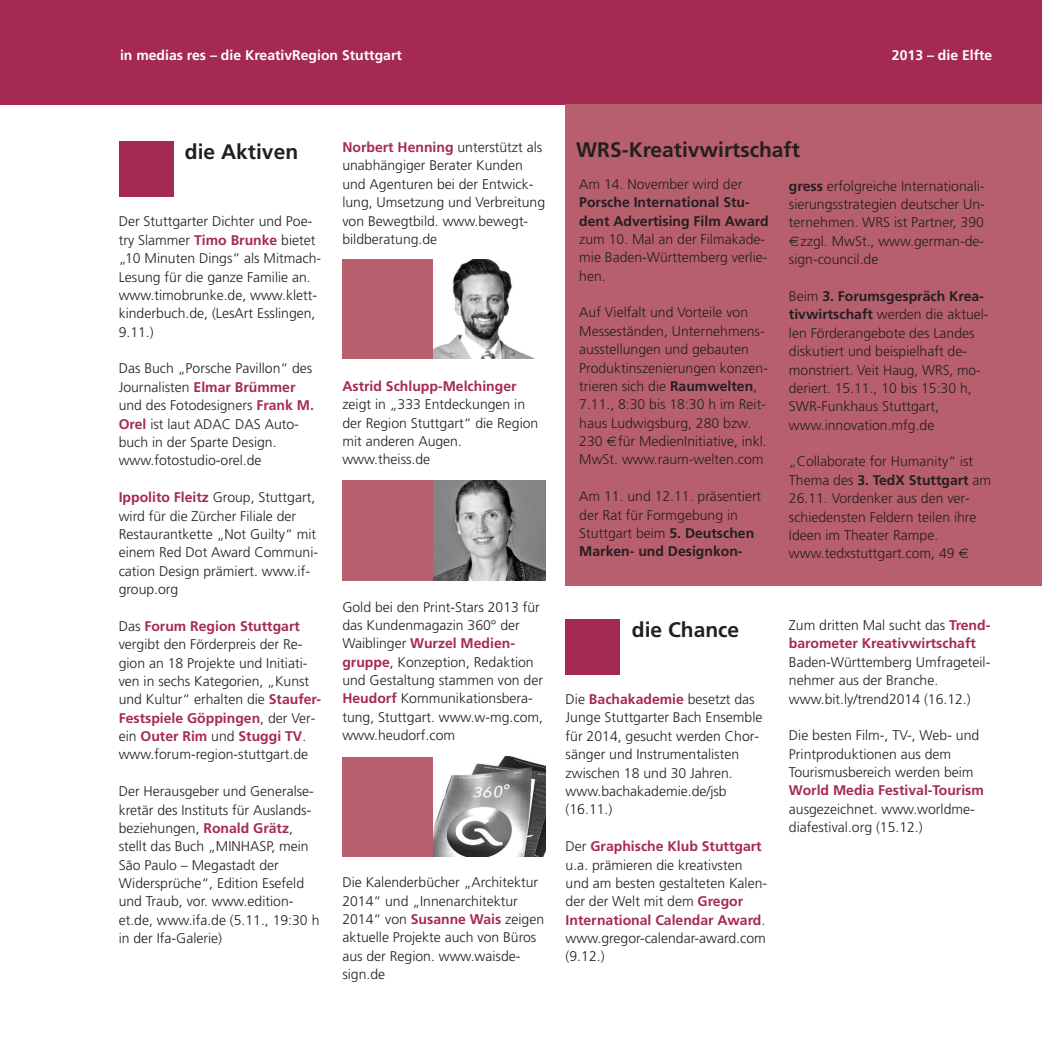
<style>
.page{position:relative;width:1042px;height:1042px;background:#fff}
.page>*{position:absolute;margin:0;border:0;box-sizing:border-box;transform-origin:0 0}
.t1{font:700 21px "Frutiger";color:#231f20}
.t2{font:300 14px/18.4px "Frutiger";color:#231f20}
.t3{font:700 14px/18.4px "Frutiger";color:#a52a51}
.t4{font:700 14px "Frutiger";color:#fff}
.t5{font:700 14px/18.4px "Frutiger";color:#231f20}
.s1{font-weight:700;color:#a52a51}
.s2{font-weight:700}
.s3{font-weight:300;color:#231f20}
</style>
<div class="page">
<div style="left:0;top:0;width:1042px;height:105px;background:#a52a51"></div>
<div style="left:566px;top:619px;width:54px;height:56px;background:#a52a51"></div>
<div style="left:566px;top:105px;width:476px;height:481px;background:#b75f6d"></div>
<div style="left:342px;top:480px;width:91px;height:100px;background:#b75f6d"></div>
<img style="left:433px;top:480px;width:113px;height:100px">
<div style="left:119px;top:141px;width:54px;height:56px;background:#a52a51"></div>
<div style="left:342px;top:260px;width:91px;height:99px;background:#b75f6d"></div>
<img style="left:433px;top:260px;width:103px;height:99px">
<div style="left:342px;top:757px;width:91px;height:99px;background:#b75f6d"></div>
<img style="left:433px;top:757px;width:113px;height:99px">
<p class="t4" style="left:120px;top:50px;width:283px">in medias res – die KreativRegion Stuttgart</p>
<p class="t4" style="left:892px;top:50px;width:102px">2013 – die Elfte</p>
<h1 class="t1" style="left:185px;top:143px;width:115px">die Aktiven</h1>
<p class="t2" style="left:119px;top:213px;width:204px">Der Stuttgarter Dichter und Poe&shy;try Slammer <span class="s1">Timo Brunke</span> bietet „10 Minuten Dings“ als Mitmach-<br>Lesung für die ganze Familie an. www.timobrunke.de, www.klett&shy;kinderbuch.de, (LesArt Esslingen,<br>9.11.)</p>
<p class="t2" style="left:119px;top:360px;width:197px">Das Buch „Porsche Pavillon“ des<br>Journalisten <span class="s1">Elmar Brümmer </span>und des Fotodesigners <span class="s1">Frank M.<br>Orel</span> ist laut ADAC DAS Auto&shy;buch in der Sparte Design. www.fotostudio-orel.de</p>
<p class="t2" style="left:119px;top:489px;width:201px"><span class="s1">Ippolito Fleitz</span> Group, Stuttgart, wird für die Zürcher Filiale der<br>Restaurantkette „Not Guilty“ mit einem Red Dot Award Communi&shy;cation Design prämiert. www.if&shy;group.org</p>
<p class="t2" style="left:119px;top:618px;width:204px">Das <span class="s1">Forum Region Stuttgart </span>vergibt den Förderpreis der Re&shy;gion an 18 Projekte und Initiati&shy;ven in sechs Kategorien, „Kunst und Kultur“ erhalten die <span class="s1">Staufer-<br>Festspiele Göppingen</span>, der Ver&shy;ein <span class="s1">Outer Rim</span> und <span class="s1">Stuggi TV</span>. www.forum-region-stuttgart.de</p>
<p class="t2" style="left:119px;top:783px;width:202px">Der Herausgeber und Generalse&shy;kretär des Instituts für Auslands&shy;beziehungen, <span class="s1">Ronald Grätz</span>, stellt das Buch „MINHASP, mein<br>São Paulo – Megastadt der<br>Widersprüche“, Edition Esefeld und Traub, vor. www.edition&shy;et.de, www.ifa.de (5.11., 19:30 h in der Ifa-Galerie)</p>
<p class="t2" style="left:342px;top:139px;width:204px"><span class="s1">Norbert Henning</span> unterstützt als unabhängiger Berater Kunden und Agenturen bei der Entwick&shy;lung, Umsetzung und Verbreitung von Bewegtbild. www.bewegt&shy;bildberatung.de</p>
<p class="t3" style="left:342px;top:378px;width:176px">Astrid Schlupp-Melchinger</p>
<p class="t2" style="left:342px;top:396px;width:198px">zeigt in „333 Entdeckungen in der Region Stuttgart“ die Region mit anderen Augen. www.theiss.de</p>
<p class="t2" style="left:342px;top:598px;width:202px">Gold bei den Print-Stars 2013 für das Kundenmagazin 360° der<br>Waiblinger <span class="s1">Wurzel Medien&shy;gruppe</span>, Konzeption, Redaktion und Gestaltung stammen von der<br><span class="s1">Heudorf</span> Kommunikationsbera&shy;tung, Stuttgart. www.w-mg.com, www.heudorf.com</p>
<p class="t2" style="left:342px;top:874px;width:203px">Die Kalenderbücher „Architektur<br>2014“ und „Innenarchitektur<br>2014“ von <span class="s1">Susanne Wais</span> zeigen aktuelle Projekte auch von Büros aus der Region. www.waisde&shy;sign.de</p>
<h1 class="t1" style="left:576px;top:141px;width:225px">WRS-Kreativwirtschaft</h1>
<p class="t2" style="left:579px;top:176px;width:165px">Am 14. November wird der</p>
<p class="t5" style="left:579px;top:194px;width:191px">Porsche International Stu&shy;dent Advertising Film Award</p>
<p class="t2" style="left:579px;top:231px;width:190px">zum 10. Mal an der Filmakade&shy;mie Baden-Württemberg verlie&shy;hen.</p>
<p class="t2" style="left:579px;top:304px;width:190px">Auf Vielfalt und Vorteile von<br>Messeständen, Unternehmens&shy;ausstellungen und gebauten<br>Produktinszenierungen konzen&shy;trieren sich die <span class="s2">Raumwelten</span>,<br>7.11., 8:30 bis 18:30 h im Reit&shy;haus Ludwigsburg, 280 bzw.<br>230 für MedienInitiative, inkl.<br>MwSt. www.raum-welten.com</p>
<p class="t2" style="left:579px;top:488px;width:184px">Am 11. und 12.11. präsentiert der Rat für Formgebung in<br>Stuttgart beim <span class="s2">5. Deutschen<br>Marken- und Designkon-</span></p>
<p class="t2" style="left:789px;top:178px;width:197px"><span class="s2">gress</span> erfolgreiche Internationali-</p>
<p class="t2" style="left:789px;top:196px;width:197px">sierungsstrategien deutscher Un-</p>
<p class="t2" style="left:789px;top:214px;width:196px">ternehmen. WRS ist Partner, 390</p>
<p class="t2" style="left:800px;top:233px;width:185px">zzgl. MwSt., www.german-de-</p>
<p class="t2" style="left:789px;top:251px;width:91px">sign-council.de</p>
<p class="t2" style="left:789px;top:288px;width:201px">Beim <span class="s2">3. Forumsgespräch Krea&shy;tivwirtschaft</span> werden die aktuel&shy;len Förderangebote des Landes diskutiert und beispielhaft de&shy;monstriert. Veit Haug, WRS, mo&shy;deriert. 15.11., 10 bis 15:30 h,<br>SWR-Funkhaus Stuttgart, www.innovation.mfg.de</p>
<p class="t2" style="left:789px;top:453px;width:204px">„Collaborate for Humanity“ ist<br>Thema des <span class="s2">3. TedX Stuttgart</span> am<br>26.11. Vordenker aus den ver&shy;schiedensten Feldern teilen ihre<br>Ideen im Theater Rampe. www.tedxstuttgart.com, 49</p>
<h1 class="t1" style="left:632px;top:621px;width:109px">die Chance</h1>
<p class="t2" style="left:566px;top:691px;width:198px">Die <span class="s1">Bachakademie</span> besetzt das<br>Junge Stuttgarter Bach Ensemble für 2014, gesucht werden Chor&shy;sänger und Instrumentalisten zwischen 18 und 30 Jahren. www.bachakademie.de/jsb (16.11.)</p>
<p class="t2" style="left:566px;top:838px;width:203px">Der <span class="s1">Graphische Klub Stuttgart </span>u.a. prämieren die kreativsten und am besten gestalteten Kalen&shy;der der Welt mit dem <span class="s1">Gregor<br>International Calendar Award</span>. www.gregor-calendar-award.com (9.12.)</p>
<p class="t3" style="left:789px;top:617px;width:203px"><span class="s3">Zum dritten Mal sucht das</span> Trend&shy;barometer Kreativwirtschaft</p>
<p class="t2" style="left:789px;top:654px;width:203px">Baden-Württemberg Umfrageteil&shy;nehmer aus der Branche. www.bit.ly/trend2014 (16.12.)</p>
<p class="t2" style="left:789px;top:727px;width:192px">Die besten Film-, TV-, Web- und<br>Printproduktionen aus dem<br>Tourismusbereich werden beim</p>
<p class="t3" style="left:789px;top:782px;width:196px">World Media Festival-Tourism</p>
<p class="t2" style="left:789px;top:801px;width:187px">ausgezeichnet. www.worldme&shy;diafestival.org (15.12.)</p>
</div>
